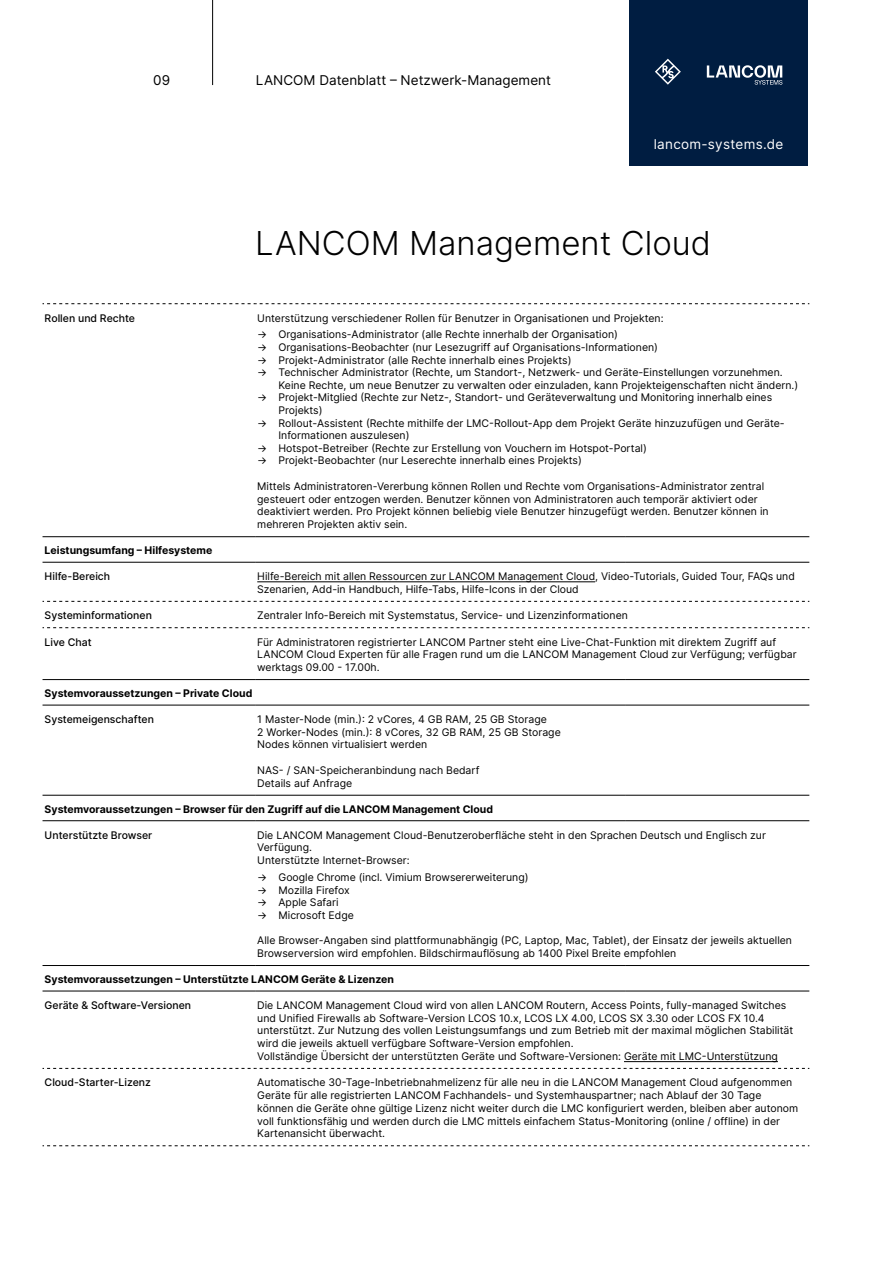
<style>
.page{position:relative;width:893px;height:1263px;background:#fff}
.page>*{position:absolute;margin:0;border:0;box-sizing:border-box;transform-origin:0 0}
.t1{font:300 33px "Inter";color:#000}
.t2{font:13.5px "Inter";color:#000}
.t3{font:13.5px "Inter";letter-spacing:.02em;color:#fff}
.t4{font:10.5px/12.8px "Inter";color:#000}
.t5{font:700 10.5px "Inter";color:#000}
.t6{font:500 10.5px "Inter";color:#000}
</style>
<div class="page">
<div style="left:629px;top:0;width:179px;height:166px;background:#001d41"></div>
<hr style="left:212px;top:0;width:1px;height:85px;background:#000">
<svg style="left:655px;top:59px;width:26px;height:26px"></svg>
<svg style="left:707px;top:65px;width:75px;height:20px"></svg>
<svg style="left:43px;top:303px;width:766px;height:1px"></svg>
<svg style="left:43px;top:601px;width:766px;height:1px"></svg>
<svg style="left:43px;top:627px;width:766px;height:1px"></svg>
<hr style="left:43px;top:536px;width:212px;height:1px;background:#000">
<hr style="left:255px;top:536px;width:370px;height:1px;background:#000">
<hr style="left:625px;top:536px;width:184px;height:1px;background:#000">
<hr style="left:43px;top:562px;width:212px;height:1px;background:#000">
<hr style="left:255px;top:562px;width:370px;height:1px;background:#000">
<hr style="left:625px;top:562px;width:184px;height:1px;background:#000">
<svg style="left:43px;top:1068px;width:766px;height:1px"></svg>
<hr style="left:43px;top:795px;width:212px;height:1px;background:#000">
<hr style="left:255px;top:795px;width:370px;height:1px;background:#000">
<hr style="left:625px;top:795px;width:184px;height:1px;background:#000">
<hr style="left:43px;top:820px;width:212px;height:1px;background:#000">
<hr style="left:255px;top:820px;width:370px;height:1px;background:#000">
<hr style="left:625px;top:820px;width:184px;height:1px;background:#000">
<hr style="left:43px;top:679px;width:212px;height:1px;background:#000">
<hr style="left:255px;top:679px;width:370px;height:1px;background:#000">
<hr style="left:625px;top:679px;width:184px;height:1px;background:#000">
<hr style="left:43px;top:705px;width:212px;height:1px;background:#000">
<hr style="left:255px;top:705px;width:370px;height:1px;background:#000">
<hr style="left:625px;top:705px;width:184px;height:1px;background:#000">
<svg style="left:43px;top:1145px;width:766px;height:1px"></svg>
<hr style="left:43px;top:965px;width:212px;height:1px;background:#000">
<hr style="left:255px;top:965px;width:370px;height:1px;background:#000">
<hr style="left:625px;top:965px;width:184px;height:1px;background:#000">
<hr style="left:43px;top:991px;width:212px;height:1px;background:#000">
<hr style="left:255px;top:991px;width:370px;height:1px;background:#000">
<hr style="left:625px;top:991px;width:184px;height:1px;background:#000">
<hr style="left:257px;top:581px;width:338px;height:1px;background:#000">
<hr style="left:624px;top:1061px;width:154px;height:1px;background:#000">
<p class="t2" style="left:153px;top:70px;width:18px">09</p>
<p class="t2" style="left:256px;top:70px;width:297px">LANCOM Datenblatt – Netzwerk-Management</p>
<p class="t3" style="left:654px;top:134px;width:131px">lancom-systems.de</p>
<h1 class="t1" style="left:255px;top:220px;width:458px">LANCOM Management Cloud</h1>
<p class="t6" style="left:45px;top:310px;width:92px">Rollen und Rechte</p>
<p class="t4" style="left:257px;top:311px;width:408px">Unterstützung verschiedener Rollen für Benutzer in Organisationen und Projekten:</p>
<p class="t4" style="left:257px;top:328px;width:362px">→ Organisations-Administrator (alle Rechte innerhalb der Organisation)</p>
<p class="t4" style="left:257px;top:341px;width:402px">→ Organisations-Beobachter (nur Lesezugriff auf Organisations-Informationen)</p>
<p class="t4" style="left:257px;top:353px;width:316px">→ Projekt-Administrator (alle Rechte innerhalb eines Projekts)</p>
<p class="t4" style="left:279px;top:366px;width:521px;text-indent:-21px">→ Technischer Administrator (Rechte, um Standort-, Netzwerk- und Geräte-Einstellungen vorzunehmen.<br>Keine Rechte, um neue Benutzer zu verwalten oder einzuladen, kann Projekteigenschaften nicht ändern.)</p>
<p class="t4" style="left:279px;top:391px;width:495px;text-indent:-21px">→ Projekt-Mitglied (Rechte zur Netz-, Standort- und Geräteverwaltung und Monitoring innerhalb eines<br>Projekts)</p>
<p class="t4" style="left:279px;top:416px;width:508px;text-indent:-21px">→ Rollout-Assistent (Rechte mithilfe der LMC-Rollout-App dem Projekt Geräte hinzuzufügen und Geräte-<br>Informationen auszulesen)</p>
<p class="t4" style="left:257px;top:441px;width:391px">→ Hotspot-Betreiber (Rechte zur Erstellung von Vouchern im Hotspot-Portal)</p>
<p class="t4" style="left:257px;top:454px;width:326px">→ Projekt-Beobachter (nur Leserechte innerhalb eines Projekts)</p>
<p class="t4" style="left:257px;top:479px;width:513px">Mittels Administratoren-Vererbung können Rollen und Rechte vom Organisations-Administrator zentral gesteuert oder entzogen werden. Benutzer können von Administratoren auch temporär aktiviert oder deaktiviert werden. Pro Projekt können beliebig viele Benutzer hinzugefügt werden. Benutzer können in mehreren Projekten aktiv sein.</p>
<p class="t5" style="left:45px;top:542px;width:169px">Leistungsumfang – Hilfesysteme</p>
<p class="t6" style="left:45px;top:568px;width:67px">Hilfe-Bereich</p>
<p class="t4" style="left:257px;top:570px;width:539px">Hilfe-Bereich mit allen Ressourcen zur LANCOM Management Cloud, Video-Tutorials, Guided Tour, FAQs und<br>Szenarien, Add-in Handbuch, Hilfe-Tabs, Hilfe-Icons in der Cloud</p>
<p class="t6" style="left:45px;top:608px;width:109px">Systeminformationen</p>
<p class="t4" style="left:257px;top:609px;width:372px">Zentraler Info-Bereich mit Systemstatus, Service- und Lizenzinformationen</p>
<p class="t6" style="left:45px;top:634px;width:49px">Live Chat</p>
<p class="t4" style="left:257px;top:635px;width:541px">Für Administratoren registrierter LANCOM Partner steht eine Live-Chat-Funktion mit direktem Zugriff auf<br>LANCOM Cloud Experten für alle Fragen rund um die LANCOM Management Cloud zur Verfügung; verfügbar werktags 09.00 - 17.00h.</p>
<p class="t5" style="left:45px;top:685px;width:209px">Systemvoraussetzungen – Private Cloud</p>
<p class="t6" style="left:45px;top:711px;width:111px">Systemeigenschaften</p>
<p class="t4" style="left:257px;top:712px;width:305px">1 Master-Node (min.): 2 vCores, 4 GB RAM, 25 GB Storage<br>2 Worker-Nodes (min.): 8 vCores, 32 GB RAM, 25 GB Storage<br>Nodes können virtualisiert werden</p>
<p class="t4" style="left:257px;top:763px;width:224px">NAS- / SAN-Speicheranbindung nach Bedarf<br>Details auf Anfrage</p>
<p class="t5" style="left:45px;top:801px;width:450px">Systemvoraussetzungen – Browser für den Zugriff auf die LANCOM Management Cloud</p>
<p class="t6" style="left:45px;top:827px;width:109px">Unterstützte Browser</p>
<p class="t4" style="left:257px;top:828px;width:510px">Die LANCOM Management Cloud-Benutzeroberfläche steht in den Sprachen Deutsch und Englisch zur<br>Verfügung.<br>Unterstützte Internet-Browser:</p>
<p class="t4" style="left:257px;top:870px;width:273px">→ Google Chrome (incl. Vimium Browsererweiterung)</p>
<p class="t4" style="left:257px;top:883px;width:94px">→ Mozilla Firefox</p>
<p class="t4" style="left:257px;top:896px;width:83px">→ Apple Safari</p>
<p class="t4" style="left:257px;top:908px;width:98px">→ Microsoft Edge</p>
<p class="t4" style="left:257px;top:934px;width:536px">Alle Browser-Angaben sind plattformunabhängig (PC, Laptop, Mac, Tablet), der Einsatz der jeweils aktuellen<br>Browserversion wird empfohlen. Bildschirmauflösung ab 1400 Pixel Breite empfohlen</p>
<p class="t5" style="left:45px;top:971px;width:351px">Systemvoraussetzungen – Unterstützte LANCOM Geräte &amp; Lizenzen</p>
<p class="t6" style="left:45px;top:997px;width:148px">Geräte &amp; Software-Versionen</p>
<p class="t4" style="left:257px;top:998px;width:538px">Die LANCOM Management Cloud wird von allen LANCOM Routern, Access Points, fully-managed Switches und Unified Firewalls ab Software-Version LCOS 10.x, LCOS LX 4.00, LCOS SX 3.30 oder LCOS FX 10.4 unterstützt. Zur Nutzung des vollen Leistungsumfangs und zum Betrieb mit der maximal möglichen Stabilität wird die jeweils aktuell verfügbare Software-Version empfohlen.<br>Vollständige Übersicht der unterstützten Geräte und Software-Versionen: Geräte mit LMC-Unterstützung</p>
<p class="t6" style="left:45px;top:1075px;width:108px">Cloud-Starter-Lizenz</p>
<p class="t4" style="left:257px;top:1076px;width:542px">Automatische 30-Tage-Inbetriebnahmelizenz für alle neu in die LANCOM Management Cloud aufgenommen Geräte für alle registrierten LANCOM Fachhandels- und Systemhauspartner; nach Ablauf der 30 Tage können die Geräte ohne gültige Lizenz nicht weiter durch die LMC konfiguriert werden, bleiben aber autonom voll funktionsfähig und werden durch die LMC mittels einfachem Status-Monitoring (online / offline) in der Kartenansicht überwacht.</p>
</div>
